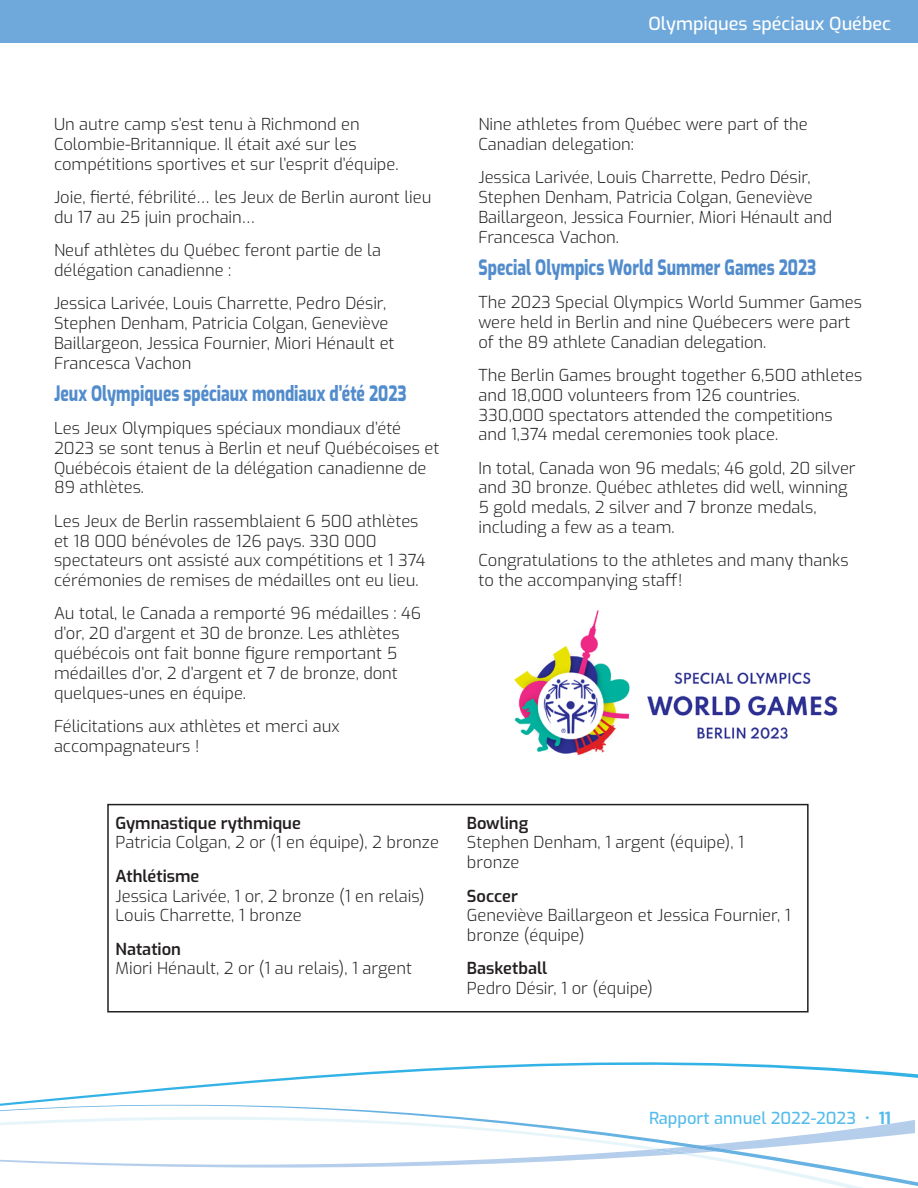
<style>
.page{position:relative;width:918px;height:1188px;background:#fff}
.page>*{position:absolute;margin:0;border:0;box-sizing:border-box;transform-origin:0 0}
.t1{font:800 21px "Exo";color:#528ccc;scale:.75 1}
.t2{font:500 18px "Exo";color:#fff}
.t3{font:300 16.5px/19.8px "Exo";color:#231f20}
.t4{font:600 16.5px "Exo";color:#231f20}
.t5{font:500 16.5px "Exo";color:#53bceb}
.s1{font-weight:700}
</style>
<div class="page">
<svg style="left:717px;top:1150px;width:201px;height:38px"></svg>
<img style="left:589px;top:1151px;width:102px;height:3px">
<img style="left:0;top:1062px;width:915px;height:88px">
<img style="left:0;top:1140px;width:732px;height:11px">
<div style="left:0;top:0;width:918px;height:43px;background:#6fa9db"></div>
<img style="left:514px;top:610px;width:324px;height:146px">
<div style="left:107px;top:804px;width:702px;height:208px;border:2px solid #231f20"></div>
<p class="t2" style="left:648px;top:11px;width:244px">Olympiques spéciaux Québec</p>
<p class="t3" style="left:54px;top:114px;width:346px">Un autre camp s’est tenu à Richmond en<br>Colombie-Britannique. Il était axé sur les compétitions sportives et sur l’esprit d’équipe.</p>
<p class="t3" style="left:54px;top:187px;width:379px">Joie, fierté, fébrilité… les Jeux de Berlin auront lieu du 17 au 25 juin prochain…</p>
<p class="t3" style="left:54px;top:240px;width:329px">Neuf athlètes du Québec feront partie de la délégation canadienne :</p>
<p class="t3" style="left:54px;top:293px;width:342px">Jessica Larivée, Louis Charrette, Pedro Désir, Stephen Denham, Patricia Colgan, Geneviève Baillargeon, Jessica Fournier, Miori Hénault et Francesca Vachon</p>
<p class="t1" style="left:54px;top:378px;width:472px">Jeux Olympiques spéciaux mondiaux d’été 2023</p>
<p class="t3" style="left:54px;top:417px;width:387px">Les Jeux Olympiques spéciaux mondiaux d’été 2023 se sont tenus à Berlin et neuf Québécoises et Québécois étaient de la délégation canadienne de 89 athlètes.</p>
<p class="t3" style="left:54px;top:510px;width:373px">Les Jeux de Berlin rassemblaient 6 500 athlètes et 18 000 bénévoles de 126 pays. 330 000 spectateurs ont assisté aux compétitions et 1 374 cérémonies de remises de médailles ont eu lieu.</p>
<p class="t3" style="left:54px;top:603px;width:369px">Au total, le Canada a remporté 96 médailles : 46 d’or, 20 d’argent et 30 de bronze. Les athlètes québécois ont fait bonne figure remportant 5 médailles d’or, 2 d’argent et 7 de bronze, dont quelques-unes en équipe.</p>
<p class="t3" style="left:54px;top:715px;width:287px">Félicitations aux athlètes et merci aux accompagnateurs !</p>
<p class="t4" style="left:116px;top:811px;width:187px">Gymnastique rythmique</p>
<p class="t3" style="left:116px;top:832px;width:325px">Patricia Colgan, 2 or (1 en équipe), 2 bronze</p>
<p class="t4" style="left:116px;top:864px;width:86px">Athlétisme</p>
<p class="t3" style="left:116px;top:885px;width:311px">Jessica Larivée, 1 or, 2 bronze (1 en relais)<br>Louis Charrette, 1 bronze</p>
<p class="t4" style="left:116px;top:937px;width:67px">Natation</p>
<p class="t3" style="left:116px;top:958px;width:298px">Miori Hénault, 2 or (1 au relais), 1 argent</p>
<p class="t3" style="left:478px;top:114px;width:331px">Nine athletes from Québec were part of the<br>Canadian delegation:</p>
<p class="t3" style="left:478px;top:167px;width:355px">Jessica Larivée, Louis Charrette, Pedro Désir, Stephen Denham, Patricia Colgan, Geneviève Baillargeon, Jessica Fournier, Miori Hénault and Francesca Vachon.</p>
<p class="t1" style="left:478px;top:252px;width:452px">Special Olympics World Summer Games 2023</p>
<p class="t3" style="left:478px;top:291px;width:385px">The 2023 Special Olympics World Summer Games were held in Berlin and nine Québecers were part of the 89 athlete Canadian delegation.</p>
<p class="t3" style="left:478px;top:364px;width:386px">The Berlin Games brought together 6,500 athletes and 18,000 volunteers from 126 countries.<br>330,000 spectators attended the competitions and 1,374 medal ceremonies took place.</p>
<p class="t3" style="left:478px;top:457px;width:379px">In total, Canada won 96 medals; 46 gold, 20 silver and 30 bronze. Québec athletes did well, winning 5 gold medals, 2 silver and 7 bronze medals, including a few as a team.</p>
<p class="t3" style="left:478px;top:550px;width:372px">Congratulations to the athletes and many thanks to the accompanying staff!</p>
<p class="t4" style="left:467px;top:811px;width:63px">Bowling</p>
<p class="t3" style="left:467px;top:832px;width:279px">Stephen Denham, 1 argent (équipe), 1 bronze</p>
<p class="t4" style="left:467px;top:884px;width:53px">Soccer</p>
<p class="t3" style="left:467px;top:905px;width:325px">Geneviève Baillargeon et Jessica Fournier, 1 bronze (équipe)</p>
<p class="t4" style="left:467px;top:957px;width:82px">Basketball</p>
<p class="t3" style="left:467px;top:978px;width:188px">Pedro Désir, 1 or (équipe)</p>
<p class="t5" style="left:649px;top:1106px;width:243px">Rapport annuel 2022-2023 • <span class="s1">11</span></p>
</div>
